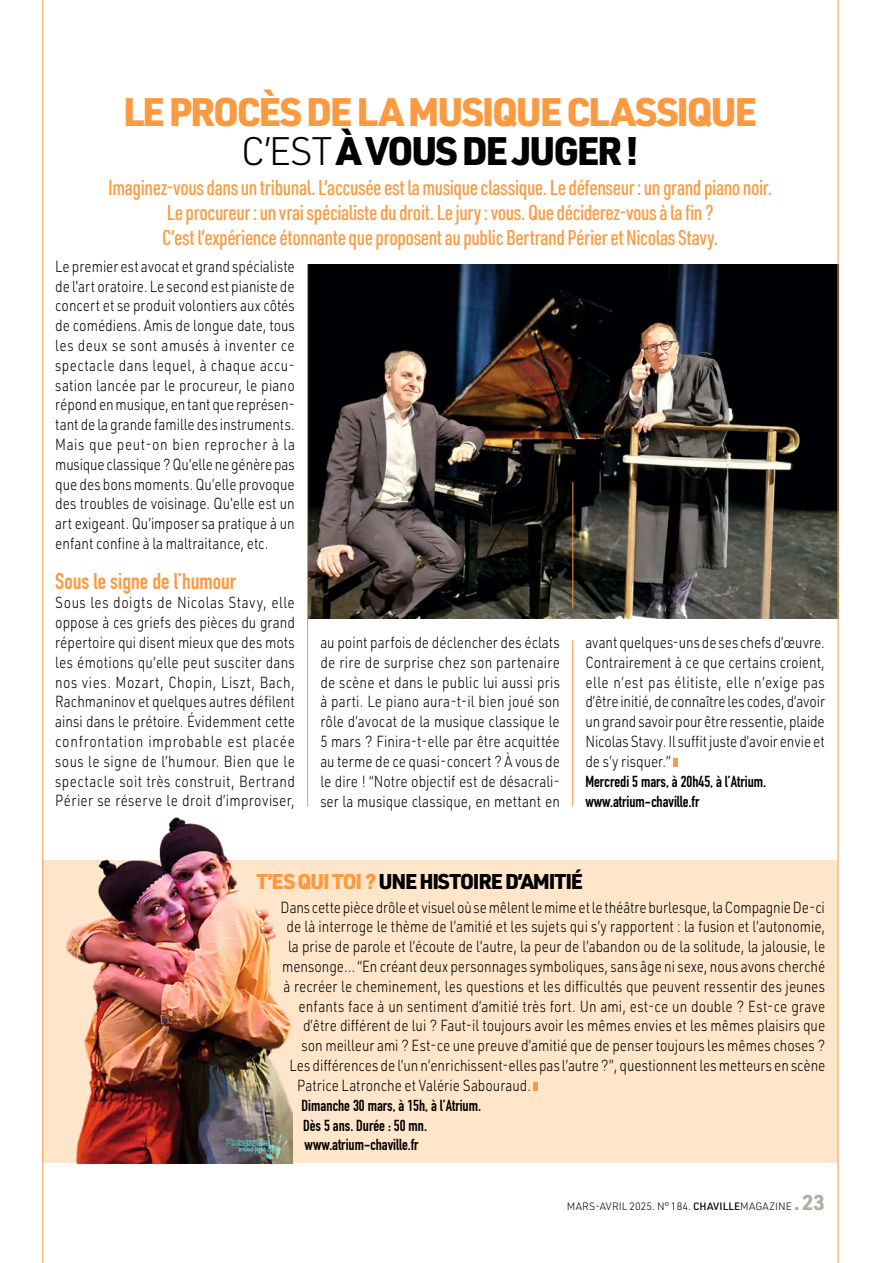
<style>
.page{position:relative;width:893px;height:1263px;background:#fff}
.page>*{position:absolute;margin:0;border:0;box-sizing:border-box;transform-origin:0 0}
.t1{font:900 39px/39px "URWDIN";letter-spacing:-.06em;color:#fc9a41;text-align:center}
.t2{font:22.5px "DIN Engschrift LT Pro";color:#fc9a41}
.t3{font:500 21px/24.8px "URWDIN Cond";letter-spacing:-.02em;color:#fc9a41;text-align:center}
.t4{font:900 21px "URWDIN";letter-spacing:-.06em;color:#000}
.t5{font:300 15.75px/19.8px "URWDIN";color:#000;text-align:justify;scale:.85 1}
.t6{font:15.75px/19.8px "DIN Engschrift LT Pro";color:#000}
.t7{font:300 10.5px "URWDIN";color:#000}
.s1{font-weight:300;color:#000}
.s2{color:#000}
.s3{color:#fc9a41}
.s4{font-weight:500}
.s5{font-weight:700;font-size:21px;color:#afaea5}
</style>
<div class="page">
<div style="left:43px;top:861px;width:795px;height:302px;background:#ffe5ca"></div>
<svg style="left:534px;top:1082px;width:4px;height:9px"></svg>
<img style="left:55px;top:817px;width:238px;height:346px">
<svg style="left:674px;top:758px;width:4px;height:9px"></svg>
<img style="left:308px;top:264px;width:530px;height:355px">
<hr style="left:43px;top:0;width:1px;height:1263px;background:#fc9a41">
<hr style="left:838px;top:0;width:1px;height:1263px;background:#fc9a41">
<hr style="left:572px;top:482px;width:1px;height:126px;background:#fc9a41">
<hr style="left:307px;top:264px;width:1px;height:542px;background:#fc9a41">
<hr style="left:572px;top:640px;width:1px;height:166px;background:#fc9a41">
<h1 class="t1" style="left:123px;top:90px;width:636px">LE PROCÈS DE LA MUSIQUE CLASSIQUE<br><span class="s1">C’EST</span> <span class="s2">À VOUS DE JUGER !</span></h1>
<p class="t3" style="left:108px;top:174px;width:665px">Imaginez-vous dans un tribunal. L’accusée est la musique classique. Le défenseur : un grand piano noir.<br>Le procureur : un vrai spécialiste du droit. Le jury : vous. Que déciderez-vous à la fin ?<br>C’est l’expérience étonnante que proposent au public Bertrand Périer et Nicolas Stavy.</p>
<p class="t5" style="left:55px;top:256px;width:283px">Le premier est avocat et grand spécialiste de l’art oratoire. Le second est pianiste de concert et se produit volontiers aux côtés de comédiens. Amis de longue date, tous les deux se sont amusés à inventer ce spectacle dans lequel, à chaque accu&shy;sation lancée par le procureur, le piano répond en musique, en tant que représen&shy;tant de la grande famille des instruments.<br>Mais que peut-on bien reprocher à la musique classique ? Qu’elle ne génère pas que des bons moments. Qu’elle provoque des troubles de voisinage. Qu’elle est un art exigeant. Qu’imposer sa pratique à un enfant confine à la maltraitance, etc.</p>
<h2 class="t2" style="left:55px;top:568px;width:182px">Sous le signe de l’humour</h2>
<p class="t5" style="left:55px;top:592px;width:284px">Sous les doigts de Nicolas Stavy, elle oppose à ces griefs des pièces du grand répertoire qui disent mieux que des mots les émotions qu’elle peut susciter dans nos vies. Mozart, Chopin, Liszt, Bach, Rachmaninov et quelques autres défilent ainsi dans le prétoire. Évidemment cette confrontation improbable est placée sous le signe de l’humour. Bien que le spectacle soit très construit, Bertrand Périer se réserve le droit d’improviser,</p>
<p class="t5" style="left:320px;top:632px;width:283px">au point parfois de déclencher des éclats de rire de surprise chez son partenaire de scène et dans le public lui aussi pris à parti. Le piano aura-t-il bien joué son rôle d’avocat de la musique classique le 5 mars ? Finira-t-elle par être acquittée au terme de ce quasi-concert ? À vous de le dire ! “Notre objectif est de désacrali&shy;ser la musique classique, en mettant en</p>
<p class="t5" style="left:585px;top:632px;width:283px">avant quelques-uns de ses chefs d’œuvre.<br>Contrairement à ce que certains croient, elle n’est pas élitiste, elle n’exige pas d’être initié, de connaître les codes, d’avoir un grand savoir pour être ressentie, plaide Nicolas Stavy. Il suffit juste d’avoir envie et de s’y risquer.”</p>
<p class="t6" style="left:585px;top:771px;width:182px">Mercredi 5 mars, à 20h45, à l’Atrium. www.atrium-chaville.fr</p>
<h3 class="t4" style="left:257px;top:866px;width:328px"><span class="s3">T’ES QUI TOI ?</span> UNE HISTOIRE D’AMITIÉ</h3>
<p class="t5" style="left:281px;top:897px;width:642px">Dans cette pièce drôle et visuel où se mêlent le mime et le théâtre burlesque, la Compagnie De-ci</p>
<p class="t5" style="left:287px;top:916px;width:635px">de là interroge le thème de l’amitié et les sujets qui s’y rapportent : la fusion et l’autonomie,</p>
<p class="t5" style="left:288px;top:936px;width:633px">la prise de parole et l’écoute de l’autre, la peur de l’abandon ou de la solitude, la jalousie, le</p>
<p class="t5" style="left:282px;top:956px;width:640px">mensonge… “En créant deux personnages symboliques, sans âge ni sexe, nous avons cherché</p>
<p class="t5" style="left:284px;top:976px;width:638px">à recréer le cheminement, les questions et les difficultés que peuvent ressentir des jeunes</p>
<p class="t5" style="left:299px;top:996px;width:621px">enfants face à un sentiment d’amitié très fort. Un ami, est-ce un double ? Est-ce grave</p>
<p class="t5" style="left:303px;top:1015px;width:616px">d’être différent de lui ? Faut-il toujours avoir les mêmes envies et les mêmes plaisirs que</p>
<p class="t5" style="left:302px;top:1035px;width:617px">son meilleur ami ? Est-ce une preuve d’amitié que de penser toujours les mêmes choses ?</p>
<p class="t5" style="left:290px;top:1055px;width:632px">Les différences de l’un n’enrichissent-elles pas l’autre ?”, questionnent les metteurs en scène</p>
<p class="t5" style="left:297px;top:1075px;width:277px">Patrice Latronche et Valérie Sabouraud.</p>
<p class="t6" style="left:302px;top:1095px;width:181px">Dimanche 30 mars, à 15h, à l’Atrium.<br>Dès 5 ans. Durée : 50 mn. www.atrium-chaville.fr</p>
<p class="t7" style="left:567px;top:1199px;width:260px">MARS-AVRIL 2025. N° 184. <span class="s4">CHAVILLE</span>MAGAZINE <span class="s5">.23</span></p>
</div>
